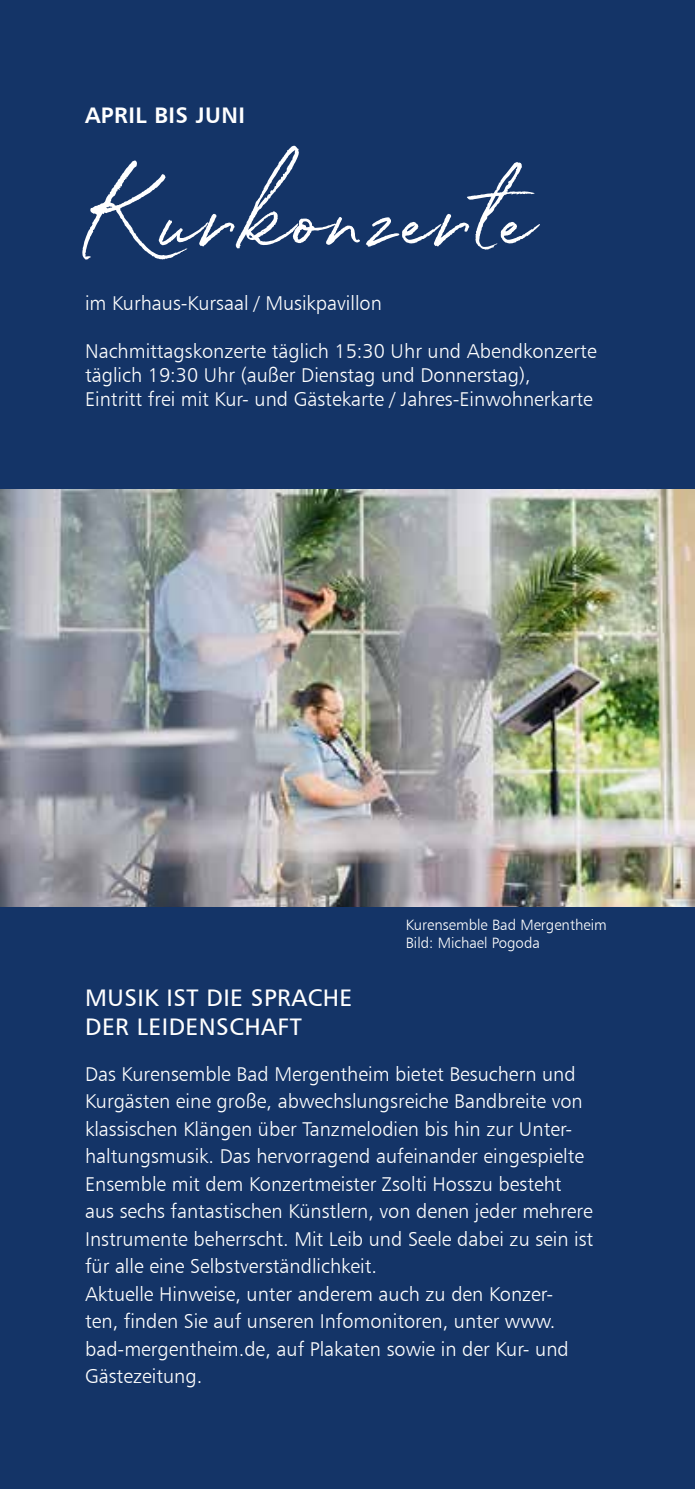
<style>
.page{position:relative;width:695px;height:1489px;background:#fff}
.page>*{position:absolute;margin:0;border:0;box-sizing:border-box;transform-origin:0 0}
.t1{font:125px "White Oleander Slanted";letter-spacing:.02em;color:#fff}
.t2{font:24px/28.8px "Humanist 777 BT Roman B";letter-spacing:.02em;color:#fff}
.t3{font:22.5px "Humanist 777 BT Bold B";letter-spacing:.02em;color:#fff}
.t4{font:20px/27.5px "Humanist 777 BT Light B";color:#fff}
.t5{font:15px/18px "Humanist 777 BT Light B";color:#fff}
</style>
<div class="page">
<div style="left:0;top:0;width:694px;height:1488px;background:#143467"></div>
<img style="left:0;top:490px;width:694px;height:416px">
<p class="t3" style="left:85px;top:101px;width:161px">APRIL BIS JUNI</p>
<h1 class="t1" style="left:85px;top:127px;width:445px">Kurkonzerte</h1>
<p class="t4" style="left:85px;top:288px;width:298px">im Kurhaus-Kursaal / Musikpavillon</p>
<p class="t4" style="left:85px;top:338px;width:513px;line-height:24px">Nachmittagskonzerte täglich 15:30 Uhr und Abendkonzerte täglich 19:30 Uhr (außer Dienstag und Donnerstag),<br>Eintritt frei mit Kur- und Gästekarte / Jahres-Einwohnerkarte</p>
<p class="t5" style="left:406px;top:915px;width:202px">Kurensemble Bad Mergentheim<br>Bild: Michael Pogoda</p>
<p class="t2" style="left:85px;top:983px;width:269px">MUSIK IST DIE SPRACHE<br>DER LEIDENSCHAFT</p>
<p class="t4" style="left:85px;top:1059px;width:509px">Das Kurensemble Bad Mergentheim bietet Besuchern und Kurgästen eine große, abwechslungsreiche Bandbreite von klassischen Klängen über Tanzmelodien bis hin zur Unter&shy;haltungsmusik. Das hervorragend aufeinander eingespielte Ensemble mit dem Konzertmeister Zsolti Hosszu besteht aus sechs fantastischen Künstlern, von denen jeder mehrere Instrumente beherrscht. Mit Leib und Seele dabei zu sein ist für alle eine Selbstverständlichkeit.<br>Aktuelle Hinweise, unter anderem auch zu den Konzer-<br>ten, finden Sie auf unseren Infomonitoren, unter www. bad-mergentheim.de, auf Plakaten sowie in der Kur- und Gästezeitung.</p>
</div>
